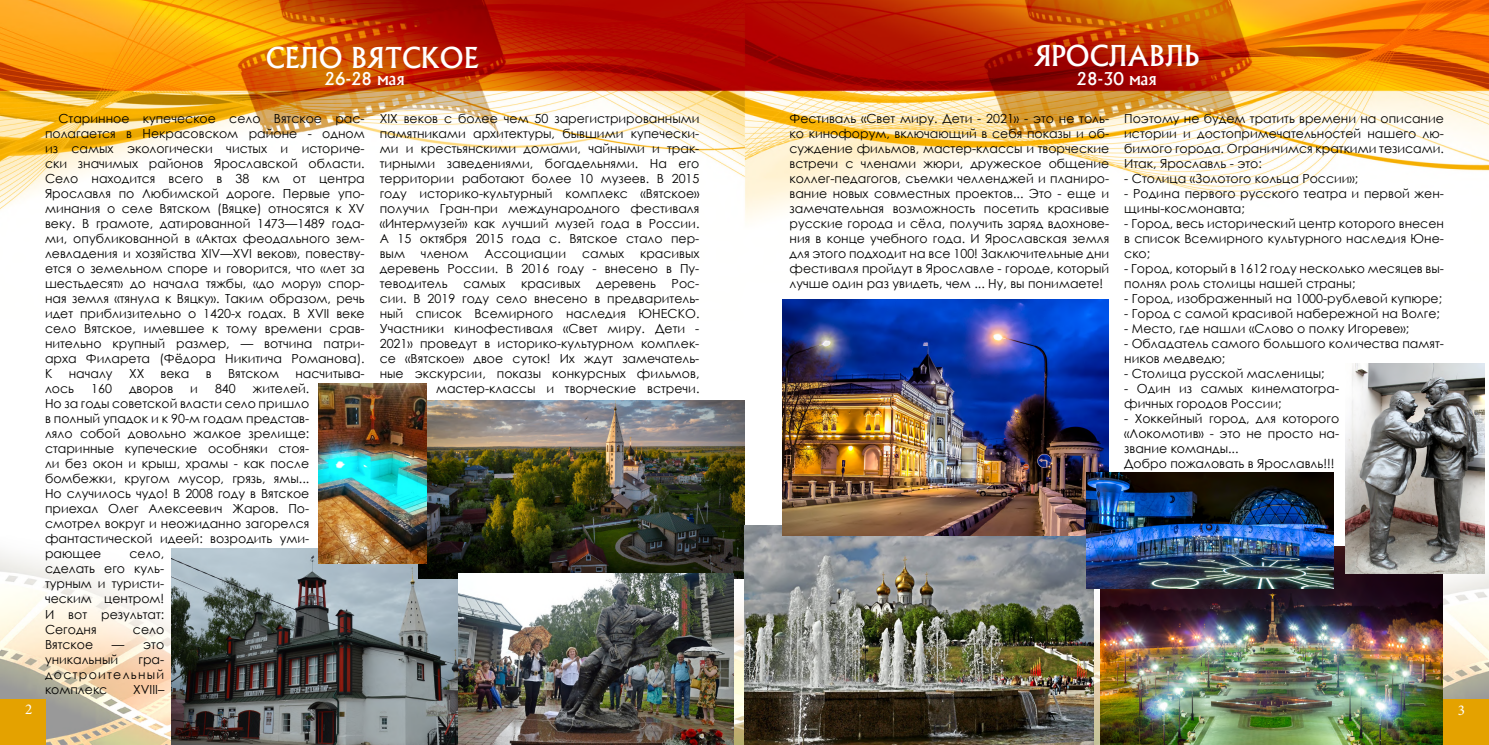
<style>
.page{position:relative;width:1489px;height:745px;background:#fff}
.page>*{position:absolute;margin:0;border:0;box-sizing:border-box;transform-origin:0 0}
.t1{font:500 27.5px "Albertus";color:#fff}
.t2{font:500 16.88px "Albertus";color:#fff}
.t3{font:15px "Minion Pro";color:#fff}
.t4{font:12.5px/15px "Century Gothic";color:#000;text-align:justify}
</style>
<div class="page">
<img style="left:0;top:0;width:1488px;height:744px">
<div style="left:1443px;top:699px;width:45px;height:45px;background:#e4a200"></div>
<div style="left:0;top:699px;width:45px;height:45px;background:#e4a200"></div>
<img style="left:171px;top:548px;width:287px;height:196px">
<img style="left:418px;top:400px;width:326px;height:178px">
<img style="left:458px;top:573px;width:275px;height:171px">
<img style="left:318px;top:383px;width:108px;height:180px">
<img style="left:744px;top:524px;width:349px;height:220px">
<img style="left:1100px;top:546px;width:342px;height:198px">
<img style="left:782px;top:299px;width:326px;height:236px">
<img style="left:1345px;top:363px;width:139px;height:210px">
<img style="left:1085px;top:472px;width:247px;height:116px">
<h1 class="t1" style="left:266px;top:41px;width:214px">СЕЛО ВЯТСКОЕ</h1>
<h2 class="t2" style="left:324px;top:68px;width:82px">26-28 мая</h2>
<p class="t4" style="left:45px;top:111px;width:321px;text-indent:13px">Старинное купеческое село Вятское рас&shy;полагается в Некрасовском районе - одном из самых экологически чистых и историче&shy;ски значимых районов Ярославской области.<br>Село находится всего в 38 км от центра Ярославля по Любимской дороге. Первые упо&shy;минания о селе Вятском (Вяцке) относятся к XV веку. В грамоте, датированной 1473—1489 года&shy;ми, опубликованной в «Актах феодального зем&shy;левладения и хозяйства XIV—XVI веков», повеству&shy;ется о земельном споре и говорится, что «лет за шестьдесят» до начала тяжбы, «до мору» спор&shy;ная земля «тянула к Вяцку». Таким образом, речь идет приблизительно о 1420-х годах. В XVII веке село Вятское, имевшее к тому времени срав&shy;нительно крупный размер, — вотчина патри&shy;арха Филарета (Фёдора Никитича Романова).<br>К</p>
<p class="t4" style="left:69px;top:366px;width:45px">началу</p>
<p class="t4" style="left:129px;top:366px;width:17px">XX</p>
<p class="t4" style="left:161px;top:366px;width:30px">века</p>
<p class="t4" style="left:206px;top:366px;width:7px">в</p>
<p class="t4" style="left:228px;top:366px;width:53px">Вятском</p>
<p class="t4" style="left:295px;top:366px;width:71px">насчитыва-</p>
<p class="t4" style="left:45px;top:381px;width:31px">лось</p>
<p class="t4" style="left:91px;top:381px;width:22px">160</p>
<p class="t4" style="left:129px;top:381px;width:46px">дворов</p>
<p class="t4" style="left:190px;top:381px;width:9px">и</p>
<p class="t4" style="left:215px;top:381px;width:22px">840</p>
<p class="t4" style="left:45px;top:381px;width:266px;text-indent:208px">жителей.<br>Но за годы советской власти село пришло в полный упадок и к 90-м годам представ&shy;ляло собой довольно жалкое зрелище: старинные купеческие особняки стоя&shy;ли без окон и крыш, храмы - как после бомбежки, кругом мусор, грязь, ямы...<br>Но случилось чудо! В 2008 году в Вятское приехал Олег Алексеевич Жаров. По&shy;смотрел вокруг и неожиданно загорелся фантастической идеей: возродить уми&shy;рающее</p>
<p class="t4" style="left:45px;top:546px;width:121px;text-indent:84px">село, сделать его куль&shy;турным и туристи&shy;ческим центром!<br>И вот результат:<br>Сегодня</p>
<p class="t4" style="left:133px;top:621px;width:33px">село</p>
<p class="t4" style="left:45px;top:636px;width:50px">Вятское</p>
<p class="t4" style="left:45px;top:636px;width:121px;text-indent:67px">— это уникальный</p>
<p class="t4" style="left:45px;top:651px;width:121px;text-indent:93px">гра&shy;достроительный комплекс</p>
<p class="t4" style="left:133px;top:681px;width:33px">XVIII–</p>
<p class="t4" style="left:380px;top:111px;width:321px">XIX веков с более чем 50 зарегистрированными памятниками архитектуры, бывшими купечески&shy;ми и крестьянскими домами, чайными и трак&shy;тирными заведениями, богадельнями. На его территории работают более 10 музеев. В 2015 году историко-культурный комплекс «Вятское» получил Гран-при международного фестиваля «Интермузей» как лучший музей года в России.<br>А 15 октября 2015 года с. Вятское стало пер&shy;вым</p>
<p class="t4" style="left:421px;top:246px;width:49px">членом</p>
<p class="t4" style="left:484px;top:246px;width:83px">Ассоциации</p>
<p class="t4" style="left:582px;top:246px;width:43px">самых</p>
<p class="t4" style="left:380px;top:246px;width:321px;text-indent:260px">красивых деревень России. В 2016 году - внесено в Пу&shy;теводитель</p>
<p class="t4" style="left:380px;top:276px;width:321px;text-align:right">Рос-<br>сии. В 2019 году село внесено в предваритель&shy;ный список Всемирного наследия ЮНЕСКО.<br>Участники кинофестиваля «Свет миру. Дети - 2021» проведут в историко-культурном комплек&shy;се «Вятское» двое суток! Их ждут замечатель&shy;ные экскурсии, показы конкурсных фильмов, мастер-классы и творческие встречи.</p>
<p class="t4" style="left:463px;top:276px;width:43px">самых</p>
<p class="t4" style="left:521px;top:276px;width:61px">красивых</p>
<p class="t4" style="left:596px;top:276px;width:61px">деревень</p>
<h1 class="t1" style="left:1033px;top:39px;width:168px">ЯРОСЛАВЛЬ</h1>
<h2 class="t2" style="left:1076px;top:68px;width:82px">28-30 мая</h2>
<p class="t4" style="left:789px;top:111px;width:321px">Фестиваль «Свет миру. Дети - 2021» - это не толь&shy;ко кинофорум, включающий в себя показы и об&shy;суждение фильмов, мастер-классы и творческие встречи с членами жюри, дружеское общение коллег-педагогов, съемки челленджей и планиро&shy;вание новых совместных проектов... Это - еще и замечательная возможность посетить красивые русские города и сёла, получить заряд вдохнове&shy;ния в конце учебного года. И Ярославская земля для этого подходит на все 100! Заключительные дни фестиваля пройдут в Ярославле - городе, который лучше один раз увидеть, чем ... Ну, вы понимаете!</p>
<p class="t4" style="left:1124px;top:111px;width:321px">Поэтому не будем тратить времени на описание истории и достопримечательностей нашего лю&shy;бимого города. Ограничимся краткими тезисами.<br>Итак, Ярославль - это:</p>
<p class="t4" style="left:1124px;top:171px;width:235px">- Столица «Золотого кольца России»;</p>
<p class="t4" style="left:1124px;top:186px;width:321px">- Родина первого русского театра и первой жен&shy;щины-космонавта;</p>
<p class="t4" style="left:1124px;top:216px;width:321px">- Город, весь исторический центр которого внесен в список Всемирного культурного наследия Юне&shy;ско;</p>
<p class="t4" style="left:1124px;top:261px;width:321px">- Город, который в 1612 году несколько месяцев вы&shy;полнял роль столицы нашей страны;</p>
<p class="t4" style="left:1124px;top:291px;width:319px">- Город, изображенный на 1000-рублевой купюре;</p>
<p class="t4" style="left:1124px;top:306px;width:317px">- Город с самой красивой набережной на Волге;</p>
<p class="t4" style="left:1124px;top:321px;width:286px">- Место, где нашли «Слово о полку Игореве»;</p>
<p class="t4" style="left:1124px;top:336px;width:321px">- Обладатель самого большого количества памят&shy;ников медведю;</p>
<p class="t4" style="left:1124px;top:366px;width:202px">- Столица русской масленицы;</p>
<p class="t4" style="left:1124px;top:381px;width:216px">- Один из самых кинематогра&shy;фичных городов России;</p>
<p class="t4" style="left:1124px;top:411px;width:216px;text-align:left">- Хоккейный город, для которого «Локомотив» - это не просто на&shy;звание команды...<br>Добро пожаловать в Ярославль!!!</p>
<p class="t3" style="left:25px;top:699px;width:9px">2</p>
<p class="t3" style="left:1457px;top:700px;width:9px">3</p>
</div>
